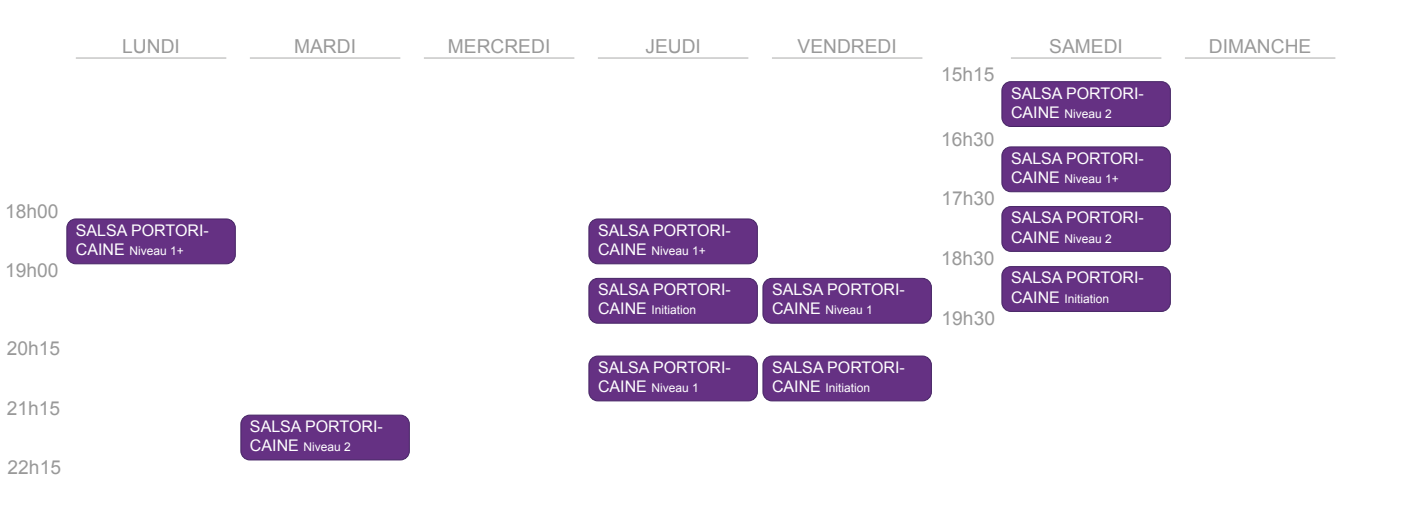
<style>
.page{position:relative;width:1411px;height:514px;background:#fff}
.page>*{position:absolute;margin:0;border:0;box-sizing:border-box;transform-origin:0 0}
.t1{font:19.2px "Arial";color:#999}
.t2{font:16px "Arial";color:#fff}
.t3{font:12px "Arial";color:#fff}
.s1{font-size:16px}
</style>
<div class="page">
<hr style="left:76px;top:57px;width:150px;height:2px;background:#818180">
<hr style="left:250px;top:57px;width:150px;height:2px;background:#818180">
<hr style="left:424px;top:57px;width:150px;height:2px;background:#818180">
<hr style="left:598px;top:57px;width:150px;height:2px;background:#818180">
<hr style="left:772px;top:57px;width:150px;height:2px;background:#818180">
<hr style="left:1010px;top:57px;width:151px;height:2px;background:#818180">
<hr style="left:1184px;top:57px;width:151px;height:2px;background:#818180">
<div style="left:1001px;top:206px;width:169px;height:45px;background:#653183;border-radius:9px"></div>
<div style="left:1001px;top:206px;width:169px;height:46px;border:1px solid #462565;border-radius:9px"></div>
<div style="left:1001px;top:266px;width:169px;height:45px;background:#653183;border-radius:9px"></div>
<div style="left:1001px;top:266px;width:169px;height:46px;border:1px solid #462565;border-radius:9px"></div>
<div style="left:1001px;top:82px;width:169px;height:44px;background:#653183;border-radius:9px"></div>
<div style="left:1001px;top:81px;width:169px;height:46px;border:1px solid #462565;border-radius:9px"></div>
<div style="left:67px;top:219px;width:168px;height:45px;background:#653183;border-radius:9px"></div>
<div style="left:66px;top:218px;width:170px;height:46px;border:1px solid #462565;border-radius:9px"></div>
<div style="left:589px;top:219px;width:168px;height:45px;background:#653183;border-radius:9px"></div>
<div style="left:588px;top:218px;width:169px;height:46px;border:1px solid #462565;border-radius:9px"></div>
<div style="left:763px;top:278px;width:168px;height:45px;background:#653183;border-radius:9px"></div>
<div style="left:762px;top:278px;width:169px;height:45px;border:1px solid #462565;border-radius:9px"></div>
<div style="left:589px;top:278px;width:168px;height:45px;background:#653183;border-radius:9px"></div>
<div style="left:588px;top:278px;width:169px;height:45px;border:1px solid #462565;border-radius:9px"></div>
<div style="left:763px;top:356px;width:168px;height:45px;background:#653183;border-radius:9px"></div>
<div style="left:762px;top:355px;width:169px;height:46px;border:1px solid #462565;border-radius:9px"></div>
<div style="left:589px;top:356px;width:168px;height:45px;background:#653183;border-radius:9px"></div>
<div style="left:588px;top:355px;width:169px;height:46px;border:1px solid #462565;border-radius:9px"></div>
<div style="left:241px;top:415px;width:168px;height:45px;background:#653183;border-radius:9px"></div>
<div style="left:240px;top:414px;width:170px;height:46px;border:1px solid #462565;border-radius:9px"></div>
<div style="left:1001px;top:147px;width:169px;height:45px;background:#653183;border-radius:9px"></div>
<div style="left:1001px;top:146px;width:169px;height:46px;border:1px solid #462565;border-radius:9px"></div>
<h1 class="t1" style="left:5px;top:200px;width:55px">18h00</h1>
<h1 class="t1" style="left:5px;top:259px;width:55px">19h00</h1>
<h1 class="t1" style="left:7px;top:337px;width:55px">20h15</h1>
<h1 class="t1" style="left:7px;top:396px;width:55px">21h15</h1>
<h1 class="t1" style="left:8px;top:456px;width:55px">22h15</h1>
<h1 class="t1" style="left:122px;top:35px;width:59px">LUNDI</h1>
<h1 class="t1" style="left:294px;top:35px;width:63px">MARDI</h1>
<h1 class="t1" style="left:448px;top:35px;width:104px">MERCREDI</h1>
<h1 class="t1" style="left:645px;top:35px;width:57px">JEUDI</h1>
<h1 class="t1" style="left:797px;top:35px;width:101px">VENDREDI</h1>
<h1 class="t1" style="left:1049px;top:35px;width:75px">SAMEDI</h1>
<h1 class="t1" style="left:1208px;top:35px;width:104px">DIMANCHE</h1>
<h2 class="t2" style="left:76px;top:221px;width:134px">SALSA PORTORI-</h2>
<p class="t3" style="left:76px;top:244px;width:109px"><span class="s1">CAINE</span> Niveau 1+</p>
<h2 class="t2" style="left:250px;top:417px;width:134px">SALSA PORTORI-</h2>
<p class="t3" style="left:250px;top:440px;width:102px"><span class="s1">CAINE</span> Niveau 2</p>
<h2 class="t2" style="left:598px;top:221px;width:134px">SALSA PORTORI-</h2>
<p class="t3" style="left:598px;top:244px;width:109px"><span class="s1">CAINE</span> Niveau 1+</p>
<h2 class="t2" style="left:598px;top:280px;width:134px">SALSA PORTORI-</h2>
<p class="t3" style="left:598px;top:303px;width:100px"><span class="s1">CAINE</span> Initiation</p>
<h2 class="t2" style="left:598px;top:358px;width:134px">SALSA PORTORI-</h2>
<p class="t3" style="left:598px;top:381px;width:102px"><span class="s1">CAINE</span> Niveau 1</p>
<h2 class="t2" style="left:772px;top:280px;width:134px">SALSA PORTORI-</h2>
<p class="t3" style="left:772px;top:303px;width:102px"><span class="s1">CAINE</span> Niveau 1</p>
<h2 class="t2" style="left:772px;top:358px;width:134px">SALSA PORTORI-</h2>
<p class="t3" style="left:772px;top:381px;width:100px"><span class="s1">CAINE</span> Initiation</p>
<h1 class="t1" style="left:941px;top:63px;width:55px">15h15</h1>
<h1 class="t1" style="left:941px;top:128px;width:55px">16h30</h1>
<h1 class="t1" style="left:941px;top:187px;width:55px">17h30</h1>
<h1 class="t1" style="left:941px;top:247px;width:55px">18h30</h1>
<h1 class="t1" style="left:941px;top:307px;width:55px">19h30</h1>
<h2 class="t2" style="left:1011px;top:84px;width:134px">SALSA PORTORI-</h2>
<p class="t3" style="left:1011px;top:106px;width:102px"><span class="s1">CAINE</span> Niveau 2</p>
<h2 class="t2" style="left:1011px;top:149px;width:134px">SALSA PORTORI-</h2>
<p class="t3" style="left:1011px;top:172px;width:109px"><span class="s1">CAINE</span> Niveau 1+</p>
<h2 class="t2" style="left:1011px;top:208px;width:134px">SALSA PORTORI-</h2>
<p class="t3" style="left:1011px;top:231px;width:102px"><span class="s1">CAINE</span> Niveau 2</p>
<h2 class="t2" style="left:1011px;top:268px;width:134px">SALSA PORTORI-</h2>
<p class="t3" style="left:1011px;top:291px;width:100px"><span class="s1">CAINE</span> Initiation</p>
</div>
